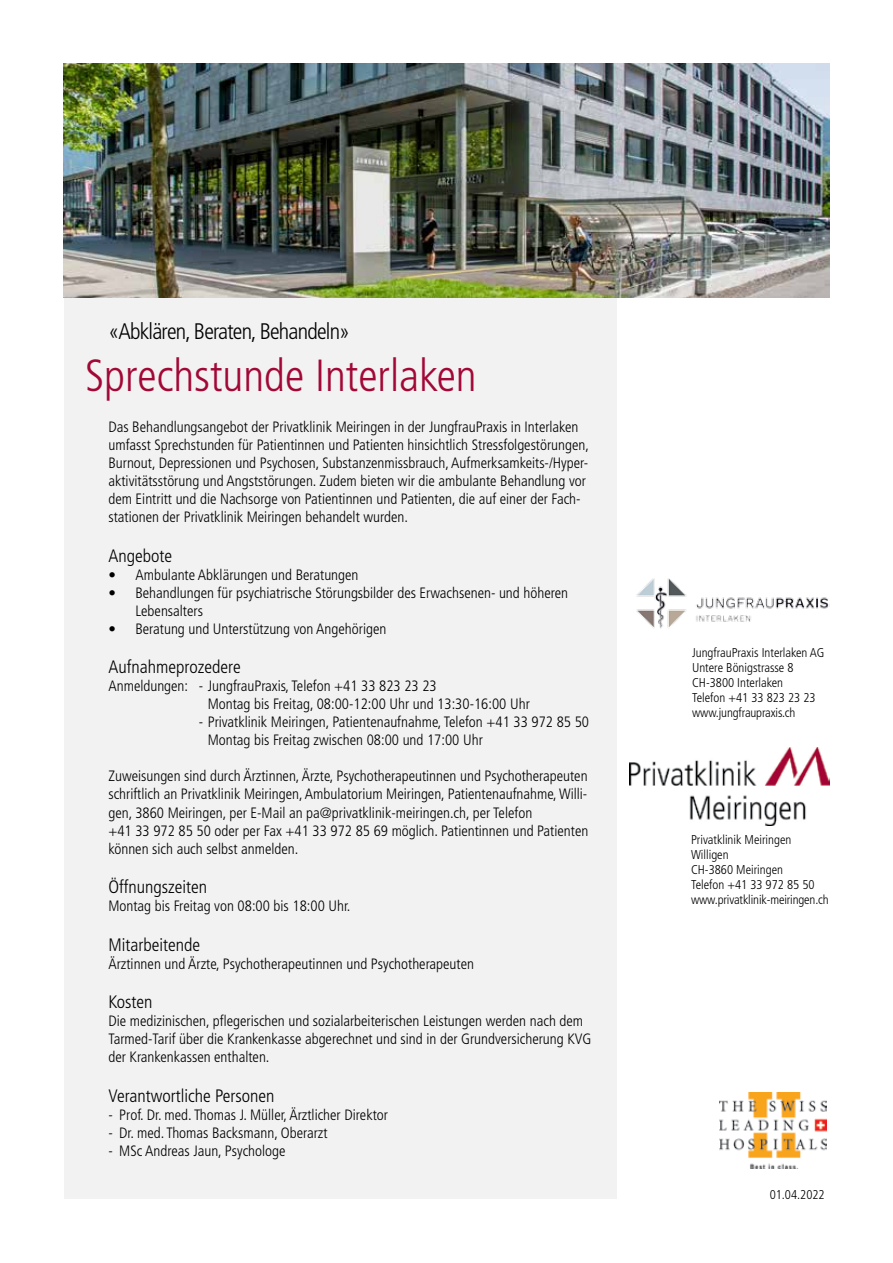
<style>
.page{position:relative;width:893px;height:1263px;background:#fff}
.page>*{position:absolute;margin:0;border:0;box-sizing:border-box;transform-origin:0 0}
.t1{font:300 condensed 45px "Frutiger LT Std";color:#a20836}
.t2{font:300 condensed 22.5px "Frutiger LT Std";letter-spacing:-.035em;color:#000}
.t3{font:300 condensed 18px "Frutiger LT Std";color:#000}
.t4{font:300 condensed 15px/18px "Frutiger LT Std";color:#000}
.t5{font:300 condensed 12.75px/15px "Frutiger LT Std";color:#000}
</style>
<div class="page">
<div style="left:64px;top:298px;width:553px;height:901px;background:#f2f2f3"></div>
<img style="left:64px;top:64px;width:765px;height:234px">
<img style="left:719px;top:1093px;width:108px;height:75px">
<img style="left:636px;top:578px;width:193px;height:51px">
<img style="left:629px;top:748px;width:200px;height:77px">
<h2 class="t2" style="left:108px;top:318px;width:243px">«Abklären, Beraten, Behandeln»</h2>
<h1 class="t1" style="left:85px;top:350px;width:393px">Sprechstunde Interlaken</h1>
<p class="t4" style="left:108px;top:418px;width:482px">Das Behandlungsangebot der Privatklinik Meiringen in der JungfrauPraxis in Interlaken umfasst Sprechstunden für Patientinnen und Patienten hinsichtlich Stressfolgestörungen, Burnout, Depressionen und Psychosen, Substanzenmissbrauch, Aufmerksamkeits-/Hyper&shy;aktivitätsstörung und Angststörungen. Zudem bieten wir die ambulante Behandlung vor dem Eintritt und die Nachsorge von Patientinnen und Patienten, die auf einer der Fach&shy;stationen der Privatklinik Meiringen behandelt wurden.</p>
<p class="t3" style="left:108px;top:545px;width:65px">Angebote</p>
<p class="t4" style="left:108px;top:566px;width:252px">• Ambulante Abklärungen und Beratungen</p>
<p class="t4" style="left:135px;top:584px;width:434px;text-indent:-27px">• Behandlungen für psychiatrische Störungsbilder des Erwachsenen- und höheren<br>Lebensalters</p>
<p class="t4" style="left:108px;top:620px;width:279px">• Beratung und Unterstützung von Angehörigen</p>
<p class="t3" style="left:108px;top:657px;width:134px">Aufnahmeprozedere</p>
<p class="t4" style="left:208px;top:677px;width:324px;text-indent:-99px">Anmeldungen: - JungfrauPraxis, Telefon +41 33 823 23 23<br>Montag bis Freitag, 08:00-12:00 Uhr und 13:30-16:00 Uhr</p>
<p class="t4" style="left:208px;top:713px;width:383px;text-indent:-9px">- Privatklinik Meiringen, Patientenaufnahme, Telefon +41 33 972 85 50<br>Montag bis Freitag zwischen 08:00 und 17:00 Uhr</p>
<p class="t4" style="left:108px;top:767px;width:481px">Zuweisungen sind durch Ärztinnen, Ärzte, Psychotherapeutinnen und Psychotherapeuten schriftlich an Privatklinik Meiringen, Ambulatorium Meiringen, Patientenaufnahme, Willi&shy;gen, 3860 Meiringen, per E-Mail an pa@privatklinik-meiringen.ch, per Telefon<br>+41 33 972 85 50 oder per Fax +41 33 972 85 69 möglich. Patientinnen und Patienten können sich auch selbst anmelden.</p>
<p class="t3" style="left:108px;top:877px;width:100px">Öffnungszeiten</p>
<p class="t4" style="left:108px;top:897px;width:244px">Montag bis Freitag von 08:00 bis 18:00 Uhr.</p>
<p class="t3" style="left:108px;top:934px;width:93px">Mitarbeitende</p>
<p class="t4" style="left:108px;top:955px;width:367px">Ärztinnen und Ärzte, Psychotherapeutinnen und Psychotherapeuten</p>
<p class="t3" style="left:108px;top:992px;width:46px">Kosten</p>
<p class="t4" style="left:108px;top:1012px;width:484px">Die medizinischen, pflegerischen und sozialarbeiterischen Leistungen werden nach dem<br>Tarmed-Tarif über die Krankenkasse abgerechnet und sind in der Grundversicherung KVG der Krankenkassen enthalten.</p>
<p class="t3" style="left:108px;top:1085px;width:168px">Verantwortliche Personen</p>
<p class="t4" style="left:108px;top:1106px;width:281px">- Prof. Dr. med. Thomas J. Müller, Ärztlicher Direktor</p>
<p class="t4" style="left:108px;top:1124px;width:221px">- Dr. med. Thomas Backsmann, Oberarzt</p>
<p class="t4" style="left:108px;top:1142px;width:179px">- MSc Andreas Jaun, Psychologe</p>
<p class="t5" style="left:692px;top:645px;width:134px">JungfrauPraxis Interlaken AG<br>Untere Bönigstrasse 8<br>CH-3800 Interlaken<br>Telefon +41 33 823 23 23 www.jungfraupraxis.ch</p>
<p class="t5" style="left:691px;top:832px;width:139px">Privatklinik Meiringen<br>Willigen<br>CH-3860 Meiringen<br>Telefon +41 33 972 85 50 www.privatklinik-meiringen.ch</p>
<p class="t5" style="left:770px;top:1187px;width:57px">01.04.2022</p>
</div>
